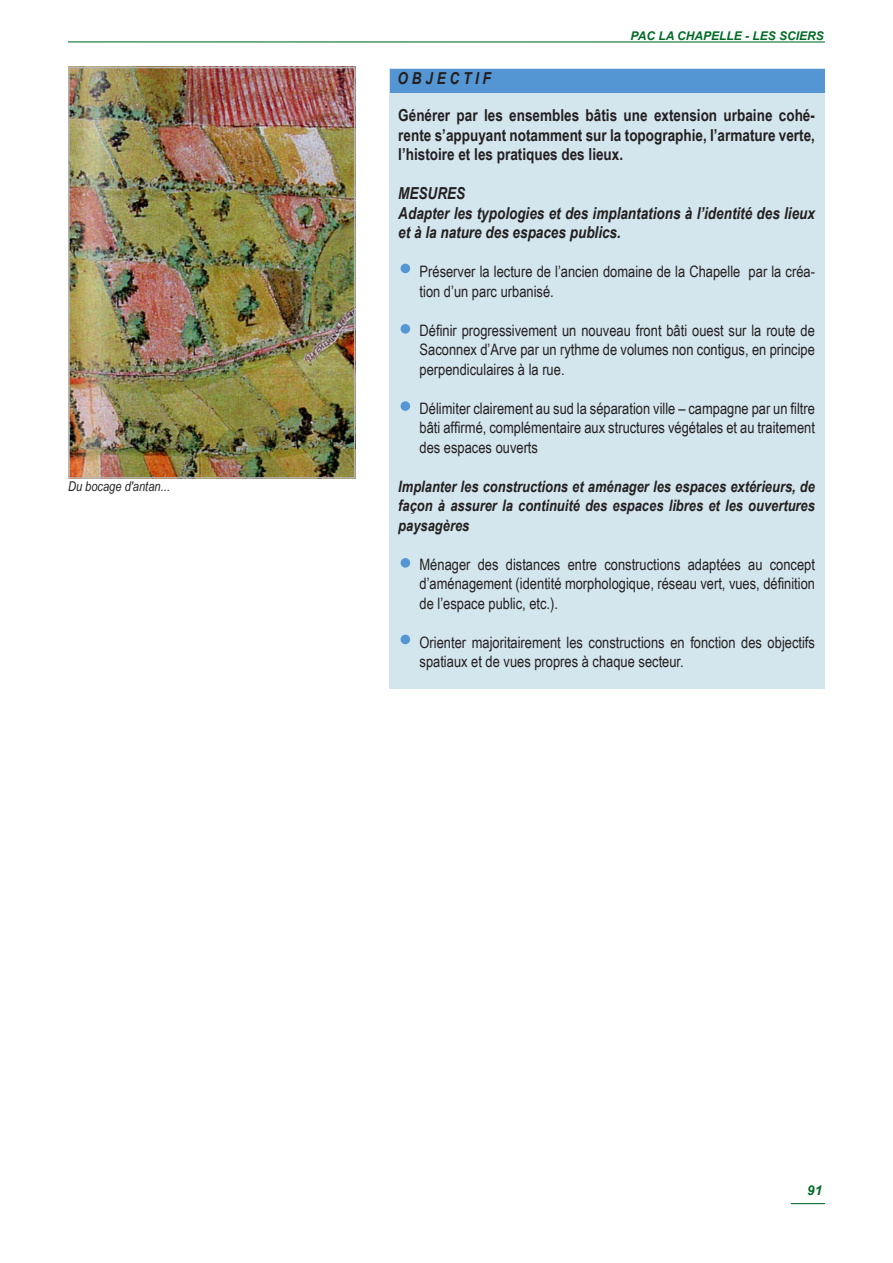
<style>
.page{position:relative;width:893px;height:1263px;background:#fff}
.page>*{position:absolute;margin:0;border:0;box-sizing:border-box;transform-origin:0 0}
.t1{font:700 16.5px/19.5px "Arial Narrow";color:#231f20;text-align:justify}
.t2{font:italic 700 16.5px/19.5px "Arial Narrow";color:#231f20}
.t3{font:15.75px/19.5px "Arial Narrow";color:#231f20;text-align:justify}
.t4{font:italic 700 15.75px/19.5px "Arial Narrow";color:#231f20;text-align:justify}
.t5{font:italic 13.5px "Arial Narrow";color:#231f20}
.t6{font:italic 700 13.5px "Arial";color:#006a26}
.t7{font:italic 700 12px "Arial";color:#006a26}
.s1{font-style:normal}
</style>
<div class="page">
<hr style="left:68px;top:41px;width:757px;height:2px;background:#006a26">
<hr style="left:791px;top:1203px;width:34px;height:1px;background:#006a26">
<div style="left:390px;top:69px;width:435px;height:620px;background:#d4e6ed"></div>
<div style="left:401px;top:264px;width:9px;height:9px;background:#5496d3;border-radius:50%"></div>
<div style="left:401px;top:401px;width:9px;height:10px;background:#5496d3;border-radius:50%"></div>
<div style="left:401px;top:324px;width:9px;height:10px;background:#5496d3;border-radius:50%"></div>
<div style="left:401px;top:558px;width:9px;height:10px;background:#5496d3;border-radius:50%"></div>
<div style="left:401px;top:635px;width:9px;height:9px;background:#5496d3;border-radius:50%"></div>
<div style="left:390px;top:69px;width:435px;height:24px;background:#5496d3"></div>
<img style="left:71px;top:70px;width:281px;height:406px">
<div style="left:68px;top:67px;width:287px;height:412px;border:2px solid #b4b4b4"></div>
<p class="t5" style="left:68px;top:477px;width:103px">Du bocage d'antan..<span class="s1">.</span></p>
<p class="t2" style="left:398px;top:67px;width:95px">O B J E C T I F</p>
<p class="t7" style="left:631px;top:28px;width:195px">PAC LA CHAPELLE - LES SCIERS</p>
<p class="t1" style="left:398px;top:105px;width:418px">Générer par les ensembles bâtis une extension urbaine cohé&shy;rente s’appuyant notamment sur la topographie, l’armature verte, l’histoire et les pratiques des lieux.</p>
<p class="t2" style="left:398px;top:183px;width:68px">MESURES</p>
<p class="t2" style="left:398px;top:202px;width:418px">Adapter les typologies et des implantations à l’identité des lieux et à la nature des espaces publics.</p>
<p class="t3" style="left:420px;top:261px;width:397px">Préserver la lecture de l’ancien domaine de la Chapelle par la créa&shy;tion d’un parc urbanisé.</p>
<p class="t3" style="left:420px;top:320px;width:397px">Définir progressivement un nouveau front bâti ouest sur la route de Saconnex d’Arve par un rythme de volumes non contigus, en principe perpendiculaires à la rue.</p>
<p class="t3" style="left:420px;top:398px;width:397px">Délimiter clairement au sud la séparation ville – campagne par un filtre bâti affirmé, complémentaire aux structures végétales et au traitement des espaces ouverts</p>
<p class="t4" style="left:398px;top:476px;width:418px">Implanter les constructions et aménager les espaces extérieurs, de façon à assurer la continuité des espaces libres et les ouvertures paysagères</p>
<p class="t3" style="left:420px;top:554px;width:397px">Ménager des distances entre constructions adaptées au concept d’aménagement (identité morphologique, réseau vert, vues, définition de l’espace public, etc.).</p>
<p class="t3" style="left:420px;top:632px;width:397px">Orienter majoritairement les constructions en fonction des objectifs spatiaux et de vues propres à chaque secteur.</p>
<p class="t6" style="left:807px;top:1181px;width:17px">91</p>
</div>
